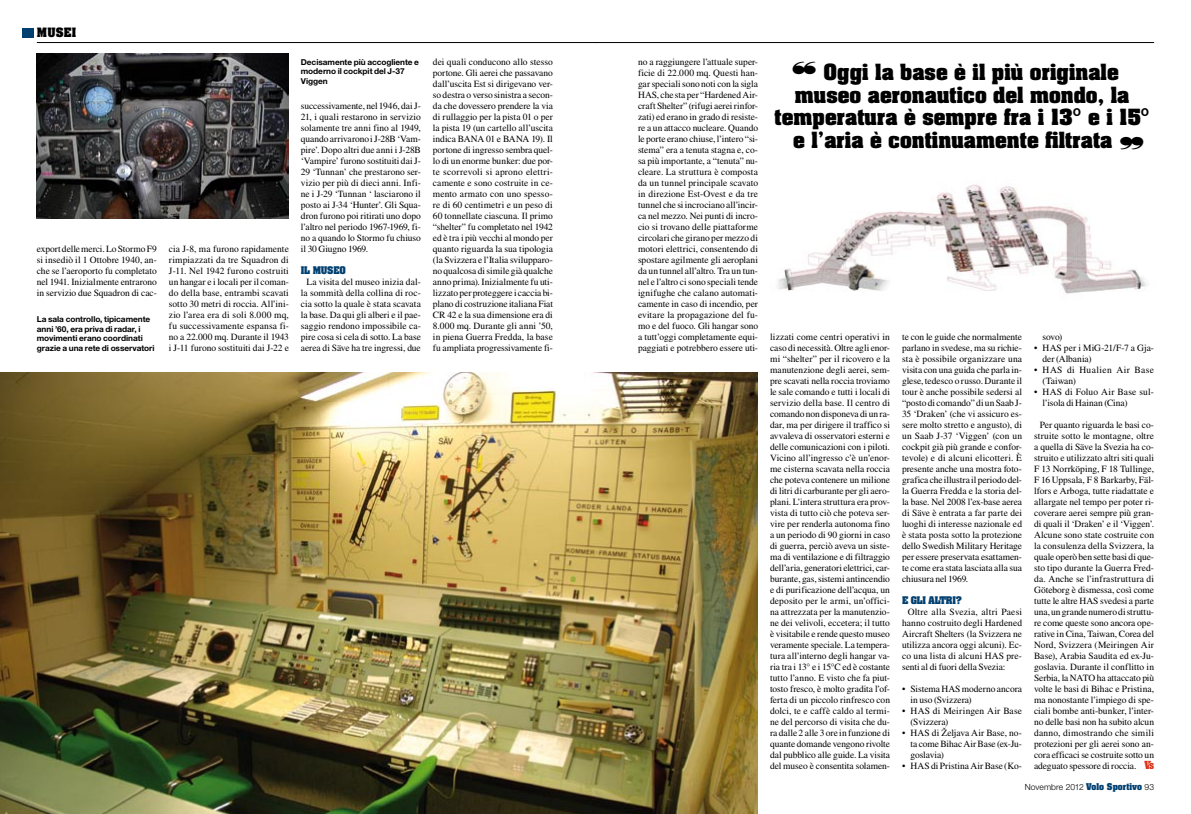
<style>
.page{position:relative;width:1191px;height:814px;background:#fff}
.page>*{position:absolute;margin:0;border:0;box-sizing:border-box;transform-origin:0 0}
.t1{font:700 19px "Aachen Std";color:#000}
.t2{font:700 11px "Aachen Std";letter-spacing:.02em;color:#000}
.t3{font:9.5px/11px "Times LT Std";color:#000;text-align:justify}
.t4{font:9.5px/11px "Times LT Std";letter-spacing:.04em;color:#000}
.t5{font:700 9px "Aachen Std";letter-spacing:-.02em;color:#004071}
.t6{font:300 8.5px "Helvetica Neue LT Std";color:#000}
.t7{font:700 8.1px/9.5px "Helvetica Neue LT Std";letter-spacing:-.005em;color:#000}
.s1{font-family:"Aachen Std";font-weight:700;color:#dc3619}
.s2{font-family:"Aachen Std";font-weight:700;font-size:7px;color:#dc3619}
.s3{font-family:"Aachen Std";font-weight:700;font-size:8px;color:#004071}
</style>
<div class="page">
<hr style="left:37px;top:42px;width:558px;height:1px;background:#000">
<div style="left:22px;top:28px;width:12px;height:9px;background:#004071"></div>
<hr style="left:595px;top:42px;width:559px;height:1px;background:#000">
<img style="left:37px;top:54px;width:252px;height:165px">
<img style="left:0;top:373px;width:757px;height:441px">
<img style="left:778px;top:184px;width:369px;height:110px">
<p class="t2" style="left:37px;top:25px;width:41px">musei</p>
<p class="t3" style="left:37px;top:243px;width:122px">export delle merci. Lo Stormo F9 si insediò il 1 Ottobre 1940, an&shy;che se l’aeroporto fu completato nel 1941. Inizialmente entrarono in servizio due Squadron di cac-</p>
<p class="t3" style="left:169px;top:243px;width:122px">cia J-8, ma furono rapidamente rimpiazzati da tre Squadron di J-11. Nel 1942 furono costruiti un hangar e i locali per il coman&shy;do della base, entrambi scavati sotto 30 metri di roccia. All’ini&shy;zio l’area era di soli 8.000 mq, fu successivamente espansa fi&shy;no a 22.000 mq. Durante il 1943 i J-11 furono sostituiti dai J-22 e</p>
<p class="t7" style="left:37px;top:314px;width:119px">La sala controllo, tipicamente anni ’60, era priva di radar, i movimenti erano coordinati grazie a una rete di osservatori</p>
<p class="t7" style="left:301px;top:57px;width:120px">Decisamente più accogliente e moderno il cockpit del J-37<br>Viggen</p>
<p class="t3" style="left:301px;top:100px;width:122px">successivamente, nel 1946, dai J-21, i quali restarono in servizio solamente tre anni fino al 1949, quando arrivarono i J-28B ‘Vam&shy;pire’. Dopo altri due anni i J-28B ‘Vampire’ furono sostituiti dai J-29 ‘Tunnan’ che prestarono ser&shy;vizio per più di dieci anni. Infi&shy;ne i J-29 ‘Tunnan ‘ lasciarono il posto ai J-34 ‘Hunter’. Gli Squa&shy;dron furono poi ritirati uno dopo l’altro nel periodo 1967-1969, fi&shy;no a quando lo Stormo fu chiuso il 30 Giugno 1969.</p>
<p class="t5" style="left:301px;top:263px;width:47px">Il museo</p>
<p class="t3" style="left:301px;top:276px;width:122px;text-align:center">La visita del museo inizia dal&shy;la sommità della collina di roc&shy;cia sotto la quale è stata scavata la base. Da qui gli alberi e il pae&shy;saggio rendono impossibile ca&shy;pire cosa si cela di sotto. La base aerea di Säve ha tre ingressi, due</p>
<p class="t3" style="left:433px;top:56px;width:122px">dei quali conducono allo stesso portone. Gli aerei che passavano dall’uscita Est si dirigevano ver&shy;so destra o verso sinistra a secon&shy;da che dovessero prendere la via di rullaggio per la pista 01 o per la pista 19 (un cartello all’uscita indica BANA 01 e BANA 19). Il portone di ingresso sembra quel&shy;lo di un enorme bunker: due por&shy;te scorrevoli si aprono elettri&shy;camente e sono costruite in ce&shy;mento armato con uno spesso&shy;re di 60 centimetri e un peso di 60 tonnellate ciascuna. Il primo “shelter” fu completato nel 1942 ed è tra i più vecchi al mondo per quanto riguarda la sua tipologia (la Svizzera e l’Italia svilupparo&shy;no qualcosa di simile già qualche anno prima). Inizialmente fu uti&shy;lizzato per proteggere i caccia bi&shy;plano di costruzione italiana Fiat CR 42 e la sua dimensione era di 8.000 mq. Durante gli anni ’50, in piena Guerra Fredda, la base fu ampliata progressivamente fi-</p>
<p class="t3" style="left:638px;top:56px;width:122px">no a raggiungere l’attuale super&shy;ficie di 22.000 mq. Questi han&shy;gar speciali sono noti con la sigla HAS, che sta per “Hardened Air&shy;craft Shelter” (rifugi aerei rinfor&shy;zati) ed erano in grado di resiste&shy;re a un attacco nucleare. Quando le porte erano chiuse, l’intero “si&shy;stema” era a tenuta stagna e, co&shy;sa più importante, a “tenuta” nu&shy;cleare. La struttura è composta da un tunnel principale scavato in direzione Est-Ovest e da tre tunnel che si incrociano all’incir&shy;ca nel mezzo. Nei punti di incro&shy;cio si trovano delle piattaforme circolari che girano per mezzo di motori elettrici, consentendo di spostare agilmente gli aeroplani da un tunnel all’altro. Tra un tun&shy;nel e l’altro ci sono speciali tende ignifughe che calano automati&shy;camente in caso di incendio, per evitare la propagazione del fu&shy;mo e del fuoco. Gli hangar sono a tutt’oggi completamente equi&shy;paggiati e potrebbero essere uti-</p>
<h1 class="t1" style="left:791px;top:58px;width:329px">■ Oggi la base è il più originale</h1>
<h1 class="t1" style="left:795px;top:81px;width:336px">museo aeronautico del mondo, la</h1>
<h1 class="t1" style="left:774px;top:104px;width:377px">temperatura è sempre fra i 13° e i 15°</h1>
<h1 class="t1" style="left:793px;top:126px;width:321px">e l’aria è continuamente filtrata</h1>
<p class="t3" style="left:770px;top:331px;width:122px">lizzati come centri operativi in caso di necessità. Oltre agli enor&shy;mi “shelter” per il ricovero e la manutenzione degli aerei, sem&shy;pre scavati nella roccia troviamo le sale comando e tutti i locali di servizio della base. Il centro di comando non disponeva di un ra&shy;dar, ma per dirigere il traffico si avvaleva di osservatori esterni e delle comunicazioni con i piloti.<br>Vicino all’ingresso c’è un’enor&shy;me cisterna scavata nella roccia che poteva contenere un milione di litri di carburante per gli aero&shy;plani. L’intera struttura era prov&shy;vista di tutto ciò che poteva ser&shy;vire per renderla autonoma fino a un periodo di 90 giorni in caso di guerra, perciò aveva un siste&shy;ma di ventilazione e di filtraggio dell’aria, generatori elettrici, car&shy;burante, gas, sistemi antincendio e di purificazione dell’acqua, un deposito per le armi, un’offici&shy;na attrezzata per la manutenzio&shy;ne dei velivoli, eccetera; il tutto è visitabile e rende questo museo veramente speciale. La tempera&shy;tura all’interno degli hangar va&shy;ria tra i 13° e i 15°C ed è costante tutto l’anno. E visto che fa piut&shy;tosto fresco, è molto gradita l’of&shy;ferta di un piccolo rinfresco con dolci, te e caffè caldo al termi&shy;ne del percorso di visita che du&shy;ra dalle 2 alle 3 ore in funzione di quante domande vengono rivolte dal pubblico alle guide. La visita del museo è consentita solamen-</p>
<p class="t3" style="left:902px;top:331px;width:122px">te con le guide che normalmente parlano in svedese, ma su richie&shy;sta è possibile organizzare una visita con una guida che parla in&shy;glese, tedesco o russo. Durante il tour è anche possibile sedersi al “posto di comando” di un Saab J-35 ‘Draken’ (che vi assicuro es&shy;sere molto stretto e angusto), di un Saab J-37 ‘Viggen’ (con un cockpit già più grande e confor&shy;tevole) e di alcuni elicotteri. È presente anche una mostra foto&shy;grafica che illustra il periodo del&shy;la Guerra Fredda e la storia del&shy;la base. Nel 2008 l’ex-base aerea di Säve è entrata a far parte dei luoghi di interesse nazionale ed è stata posta sotto la protezione dello Swedish Military Heritage per essere preservata esattamen&shy;te come era stata lasciata alla sua chiusura nel 1969.</p>
<p class="t5" style="left:902px;top:593px;width:62px">E gli altri?</p>
<p class="t3" style="left:902px;top:606px;width:121px;text-indent:6px">Oltre alla Svezia, altri Paesi hanno costruito degli Hardened Aircraft Shelters (la Svizzera ne utilizza ancora oggi alcuni). Ec&shy;co una lista di alcuni HAS pre&shy;senti al di fuori della Svezia:</p>
<p class="t3" style="left:910px;top:683px;width:113px;text-indent:-9px">• Sistema HAS moderno ancora in uso (Svizzera)</p>
<p class="t3" style="left:910px;top:705px;width:113px;text-indent:-9px">• HAS di Meiringen Air Base (Svizzera)</p>
<p class="t3" style="left:910px;top:727px;width:113px;text-indent:-9px">• HAS di Željava Air Base, no&shy;ta come Bihac Air Base (ex-Ju&shy;goslavia)</p>
<p class="t3" style="left:902px;top:760px;width:121px">• HAS di Pristina Air Base (Ko-</p>
<p class="t3" style="left:1042px;top:331px;width:21px">sovo)</p>
<p class="t3" style="left:1042px;top:342px;width:113px;text-indent:-9px">• HAS per i MiG-21/F-7 a Gja&shy;der (Albania)</p>
<p class="t4" style="left:1042px;top:364px;width:113px;text-indent:-9px">• HAS di Hualien Air Base (Taiwan)</p>
<p class="t3" style="left:1042px;top:386px;width:113px;text-indent:-9px">• HAS di Foluo Air Base sul&shy;l’isola di Hainan (Cina)</p>
<p class="t3" style="left:1034px;top:419px;width:122px;text-align:center">Per quanto riguarda le basi co&shy;struite sotto le montagne, oltre a quella di Säve la Svezia ha co&shy;struito e utilizzato altri siti quali<br>F 13 Norrköping, F 18 Tullinge,<br>F 16 Uppsala, F 8 Barkarby, Fäl&shy;lfors e Arboga, tutte riadattate e allargate nel tempo per poter ri&shy;coverare aerei sempre più gran&shy;di quali il ‘Draken’ e il ‘Viggen’.<br>Alcune sono state costruite con la consulenza della Svizzera, la quale operò ben sette basi di que&shy;sto tipo durante la Guerra Fred&shy;da. Anche se l’infrastruttura di<br>Göteborg è dismessa, così come tutte le altre HAS svedesi a parte una, un grande numero di struttu&shy;re come queste sono ancora ope&shy;rative in Cina, Taiwan, Corea del<br>Nord, Svizzera (Meiringen Air<br>Base), Arabia Saudita ed ex-Ju&shy;goslavia. Durante il conflitto in<br>Serbia, la NATO ha attaccato più volte le basi di Bihac e Pristina, ma nonostante l’impiego di spe&shy;ciali bombe anti-bunker, l’inter&shy;no delle basi non ha subito alcun danno, dimostrando che simili protezioni per gli aerei sono an&shy;cora efficaci se costruite sotto un adeguato spessore di roccia. <span class="s1">V</span><span class="s2">S</span></p>
<p class="t6" style="left:1024px;top:782px;width:131px">Novembre 2012 <span class="s3">Volo Sportivo</span> 93</p>
</div>
